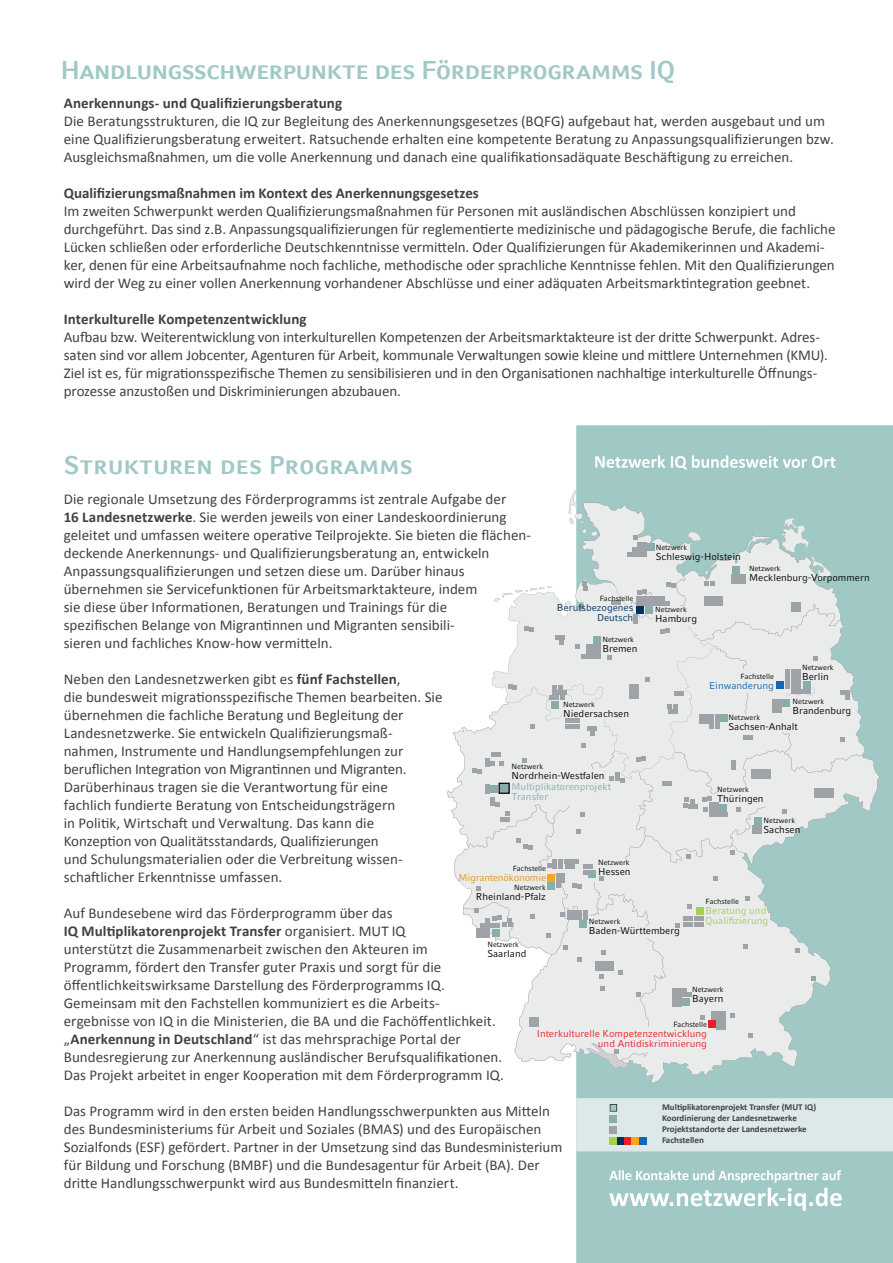
<style>
.page{position:relative;width:893px;height:1263px;background:#fff}
.page>*{position:absolute;margin:0;border:0;box-sizing:border-box;transform-origin:0 0}
.t1{font:25.5px "Compatil Fact LT Com Bd SC";letter-spacing:-.03em;color:#a0c9c6}
.t2{font:25.5px "Compatil Fact LT Com Bd SC";letter-spacing:-.01em;color:#a0c9c6}
.t3{font:15px/18px "Calibri";color:#414042}
.t4{font:700 15px "Calibri";letter-spacing:.005em;color:#414042}
.t5{font:9.9px "Compatil Fact LT Com";color:#000}
.t6{font:9.9px/9.9px "Compatil Fact LT Com";color:#ed1c29;text-align:right}
.t7{font:9.9px/9.9px "Compatil Fact LT Com";color:#89adab}
.t8{font:9.9px/9.9px "Compatil Fact LT Com";color:#a5cf4d}
.t9{font:9.9px/9.9px "Compatil Fact LT Com";color:#00305f;text-align:right}
.t10{font:9.9px "Compatil Fact LT Com";letter-spacing:-.015em;color:#e29717}
.t11{font:9.9px "Compatil Fact LT Com";color:#1268b3}
.t12{font:700 9px/10.8px "Calibri";color:#414042}
.t13{font:7.5px/11.2px "Compatil Fact LT Com";color:#000}
.s1{font-weight:700}
</style>
<div class="page">
<div style="left:576px;top:425px;width:317px;height:838px;background:#a0c9c6"></div>
<div style="left:576px;top:1098px;width:317px;height:53px;background:#dce9e8"></div>
<svg style="left:609px;top:1170px;width:233px;height:41px"></svg>
<svg style="left:595px;top:455px;width:240px;height:15px"></svg>
<svg style="left:610px;top:1104px;width:7px;height:7px"></svg>
<div style="left:610px;top:1115px;width:7px;height:7px;background:#89adab"></div>
<div style="left:610px;top:1126px;width:7px;height:7px;background:#9fa2a7"></div>
<div style="left:610px;top:1137px;width:7px;height:7px;background:#a5cf4d"></div>
<div style="left:617px;top:1137px;width:7px;height:7px;background:#00305f"></div>
<div style="left:624px;top:1137px;width:8px;height:7px;background:#ed1c29"></div>
<div style="left:632px;top:1137px;width:7px;height:7px;background:#faa61a"></div>
<div style="left:639px;top:1137px;width:7px;height:7px;background:#1268b3"></div>
<svg style="left:645px;top:1069px;width:70px;height:14px"></svg>
<svg style="left:447px;top:490px;width:433px;height:579px"></svg>
<h1 class="t1" style="left:60px;top:55px;width:616px">Handlungsschwerpunkte des Förderprogramms IQ</h1>
<p class="t4" style="left:64px;top:93px;width:280px">Anerkennungs- und Qualifizierungsberatung</p>
<p class="t3" style="left:64px;top:112px;width:772px">Die Beratungsstrukturen, die IQ zur Begleitung des Anerkennungsgesetzes (BQFG) aufgebaut hat, werden ausgebaut und um eine Qualifizierungsberatung erweitert. Ratsuchende erhalten eine kompetente Beratung zu Anpassungsqualifizierungen bzw.<br>Ausgleichsmaßnahmen, um die volle Anerkennung und danach eine qualifikationsadäquate Beschäftigung zu erreichen.</p>
<p class="t4" style="left:64px;top:183px;width:417px">Qualifizierungsmaßnahmen im Kontext des Anerkennungsgesetzes</p>
<p class="t3" style="left:64px;top:202px;width:773px">Im zweiten Schwerpunkt werden Qualifizierungsmaßnahmen für Personen mit ausländischen Abschlüssen konzipiert und durchgeführt. Das sind z.B. Anpassungsqualifizierungen für reglementierte medizinische und pädagogische Berufe, die fachliche Lücken schließen oder erforderliche Deutschkenntnisse vermitteln. Oder Qualifizierungen für Akademikerinnen und Akademi&shy;ker, denen für eine Arbeitsaufnahme noch fachliche, methodische oder sprachliche Kenntnisse fehlen. Mit den Qualifizierungen wird der Weg zu einer vollen Anerkennung vorhandener Abschlüsse und einer adäquaten Arbeitsmarktintegration geebnet.</p>
<p class="t4" style="left:64px;top:309px;width:244px">Interkulturelle Kompetenzentwicklung</p>
<p class="t3" style="left:64px;top:328px;width:766px">Aufbau bzw. Weiterentwicklung von interkulturellen Kompetenzen der Arbeitsmarktakteure ist der dritte Schwerpunkt. Adres&shy;saten sind vor allem Jobcenter, Agenturen für Arbeit, kommunale Verwaltungen sowie kleine und mittlere Unternehmen (KMU).<br>Ziel ist es, für migrationsspezifische Themen zu sensibilisieren und in den Organisationen nachhaltige interkulturelle Öffnungs&shy;prozesse anzustoßen und Diskriminierungen abzubauen.</p>
<h1 class="t2" style="left:64px;top:450px;width:351px">Strukturen des Programms</h1>
<p class="t3" style="left:64px;top:490px;width:469px">Die regionale Umsetzung des Förderprogramms ist zentrale Aufgabe der<br><span class="s1">16 Landesnetzwerke</span>. Sie werden jeweils von einer Landeskoordinierung geleitet und umfassen weitere operative Teilprojekte. Sie bieten die flächen&shy;deckende Anerkennungs- und Qualifizierungsberatung an, entwickeln Anpassungsqualifizierungen und setzen diese um. Darüber hinaus übernehmen sie Servicefunktionen für Arbeitsmarktakteure, indem<br>sie diese über Informationen, Beratungen und Trainings für die<br>spezifischen Belange von Migrantinnen und Migranten sensibili-<br>sieren und fachliches Know-how vermitteln.</p>
<p class="t3" style="left:64px;top:670px;width:380px">Neben den Landesnetzwerken gibt es <span class="s1">fünf Fachstellen</span>,<br>die bundesweit migrationsspezifische Themen bearbeiten. Sie übernehmen die fachliche Beratung und Begleitung der Landesnetzwerke. Sie entwickeln Qualifizierungsmaß&shy;nahmen, Instrumente und Handlungsempfehlungen zur beruflichen Integration von Migrantinnen und Migranten.<br>Darüberhinaus tragen sie die Verantwortung für eine<br>fachlich fundierte Beratung von Entscheidungsträgern<br>in Politik, Wirtschaft und Verwaltung. Das kann die Konzeption von Qualitätsstandards, Qualifizierungen<br>und Schulungsmaterialien oder die Verbreitung wissen&shy;schaftlicher Erkenntnisse umfassen.</p>
<p class="t3" style="left:64px;top:904px;width:442px">Auf Bundesebene wird das Förderprogramm über das<br><span class="s1">IQ Multiplikatorenprojekt Transfer</span> organisiert. MUT IQ<br>unterstützt die Zusammenarbeit zwischen den Akteuren im<br>Programm, fördert den Transfer guter Praxis und sorgt für die öffentlichkeitswirksame Darstellung des Förderprogramms IQ.<br>Gemeinsam mit den Fachstellen kommuniziert es die Arbeits&shy;ergebnisse von IQ in die Ministerien, die BA und die Fachöffentlichkeit. „<span class="s1">Anerkennung in Deutschland</span>“ ist das mehrsprachige Portal der Bundesregierung zur Anerkennung ausländischer Berufsqualifikationen.<br>Das Projekt arbeitet in enger Kooperation mit dem Förderprogramm IQ.</p>
<p class="t3" style="left:64px;top:1102px;width:500px">Das Programm wird in den ersten beiden Handlungsschwerpunkten aus Mitteln des Bundesministeriums für Arbeit und Soziales (BMAS) und des Europäischen Sozialfonds (ESF) gefördert. Partner in der Umsetzung sind das Bundesministerium für Bildung und Forschung (BMBF) und die Bundesagentur für Arbeit (BA). Der dritte Handlungsschwerpunkt wird aus Bundesmitteln finanziert.</p>
<p class="t13" style="left:656px;top:541px;width:33px">Netzwerk</p>
<p class="t5" style="left:656px;top:550px;width:87px">Schleswig-Holstein</p>
<p class="t13" style="left:749px;top:563px;width:33px">Netzwerk</p>
<p class="t5" style="left:749px;top:572px;width:122px">Mecklenburg-Vorpommern</p>
<p class="t13" style="left:600px;top:593px;width:35px">Fachstelle</p>
<p class="t9" style="left:557px;top:602px;width:78px">Berufsbezogenes<br>Deutsch</p>
<p class="t13" style="left:655px;top:603px;width:33px">Netzwerk</p>
<p class="t5" style="left:655px;top:612px;width:43px">Hamburg</p>
<p class="t13" style="left:602px;top:634px;width:33px">Netzwerk</p>
<p class="t5" style="left:602px;top:643px;width:37px">Bremen</p>
<p class="t13" style="left:802px;top:662px;width:33px">Netzwerk</p>
<p class="t5" style="left:802px;top:671px;width:28px">Berlin</p>
<p class="t13" style="left:740px;top:671px;width:35px">Fachstelle</p>
<p class="t11" style="left:709px;top:680px;width:66px">Einwanderung</p>
<p class="t13" style="left:793px;top:696px;width:33px">Netzwerk</p>
<p class="t5" style="left:793px;top:705px;width:60px">Brandenburg</p>
<p class="t13" style="left:563px;top:699px;width:33px">Netzwerk</p>
<p class="t5" style="left:563px;top:708px;width:67px">Niedersachsen</p>
<p class="t13" style="left:728px;top:711px;width:33px">Netzwerk</p>
<p class="t5" style="left:728px;top:720px;width:71px">Sachsen-Anhalt</p>
<p class="t13" style="left:512px;top:761px;width:33px">Netzwerk</p>
<p class="t5" style="left:512px;top:770px;width:95px">Nordrhein-Westfalen</p>
<p class="t7" style="left:512px;top:782px;width:101px">Multiplikatorenprojekt<br>Transfer</p>
<p class="t13" style="left:717px;top:784px;width:33px">Netzwerk</p>
<p class="t5" style="left:717px;top:793px;width:48px">Thüringen</p>
<p class="t13" style="left:763px;top:814px;width:33px">Netzwerk</p>
<p class="t5" style="left:763px;top:823px;width:38px">Sachsen</p>
<p class="t13" style="left:598px;top:857px;width:33px">Netzwerk</p>
<p class="t5" style="left:598px;top:866px;width:34px">Hessen</p>
<p class="t13" style="left:513px;top:863px;width:35px">Fachstelle</p>
<p class="t10" style="left:459px;top:872px;width:89px">Migrantenökonomie</p>
<p class="t13" style="left:514px;top:882px;width:33px">Netzwerk</p>
<p class="t5" style="left:476px;top:891px;width:72px">Rheinland-Pfalz</p>
<p class="t13" style="left:705px;top:896px;width:35px">Fachstelle</p>
<p class="t8" style="left:705px;top:905px;width:64px">Beratung und<br>Qualifizierung</p>
<p class="t13" style="left:589px;top:916px;width:33px">Netzwerk</p>
<p class="t5" style="left:589px;top:925px;width:93px">Baden-Württemberg</p>
<p class="t13" style="left:487px;top:939px;width:33px">Netzwerk</p>
<p class="t5" style="left:487px;top:948px;width:41px">Saarland</p>
<p class="t13" style="left:692px;top:984px;width:33px">Netzwerk</p>
<p class="t5" style="left:692px;top:993px;width:33px">Bayern</p>
<p class="t13" style="left:673px;top:1018px;width:35px">Fachstelle</p>
<p class="t6" style="left:537px;top:1028px;width:172px">Interkulturelle Kompetenzentwicklung und Antidiskriminierung</p>
<p class="t13" style="left:612px;top:1101px;width:139px">Multiplikatorenprojekt Transfer (MUT IQ)<br>Koordinierung der Landesnetzwerke<br>Projektstandorte der Landesnetzwerke</p>
<p class="t12" style="left:662px;top:1102px;width:156px">Multiplikatorenprojekt Transfer (MUT IQ)<br>Koordinierung der Landesnetzwerke Projektstandorte der Landesnetzwerke Fachstellen</p>
</div>
